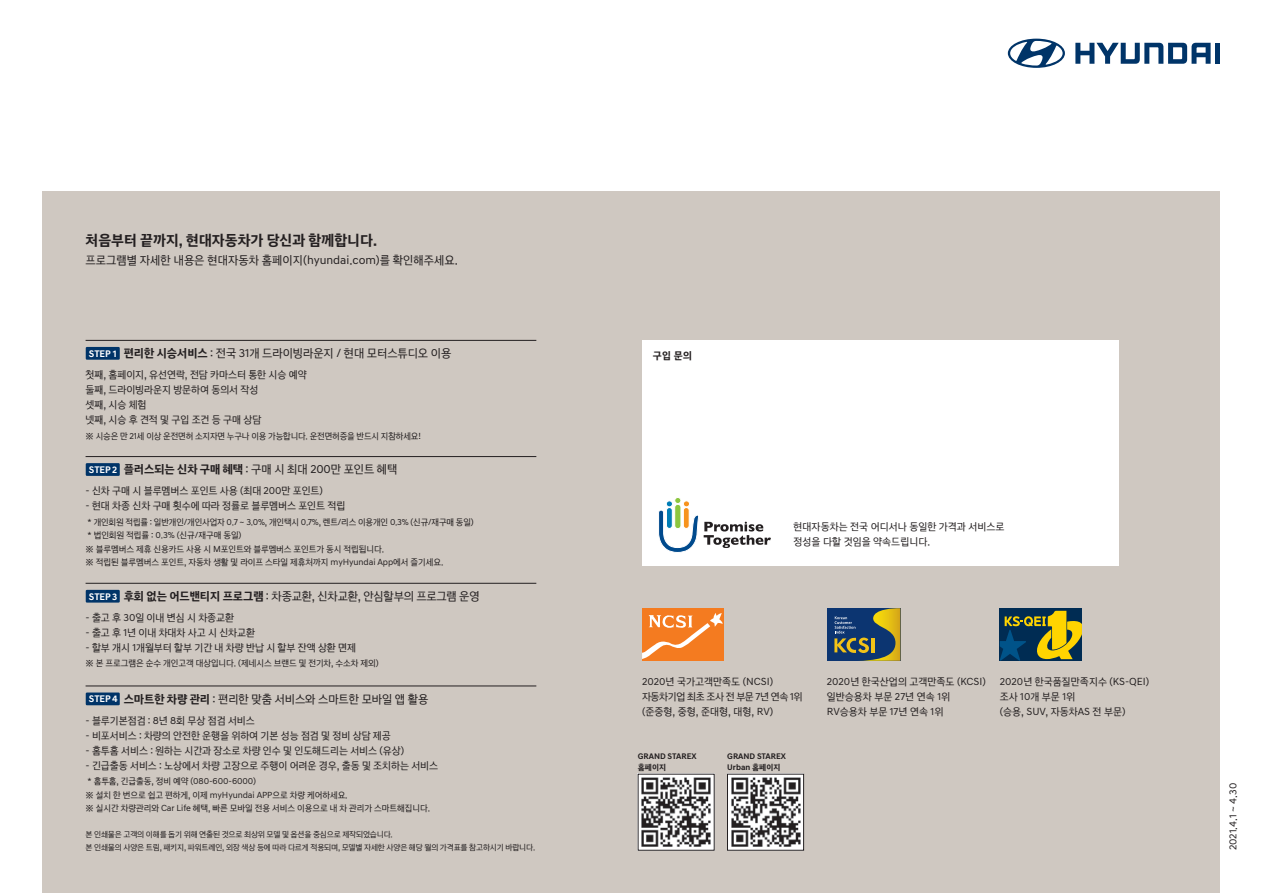
<style>
.page{position:relative;width:1263px;height:893px;background:#fff}
.page>*{position:absolute;margin:0;border:0;box-sizing:border-box;transform-origin:0 0}
.t1{font:15px "Hyundai Sans Text KROTF Bold KS Cpc EUC H";color:#231f20}
.t2{font:12px "Hyundai Sans Text KROTF Regular KS Cpc EUC H";letter-spacing:-.01em;color:#231f20}
.t3{font:10.5px/15px "Hyundai Sans Text KROTF Regular KS Cpc EUC H";letter-spacing:-.01em;color:#231f20}
.t4{font:10.5px "Hyundai Sans Text KROTF Bold KS Cpc EUC H";color:#231f20}
.t5{font:9.75px "Hyundai Sans Text KROTF Bold KS Cpc EUC H";color:#fff}
.t6{font:9px/13.5px "Hyundai Sans Text KROTF Regular KS Cpc EUC H";letter-spacing:-.01em;color:#231f20}
.t7{font:8.25px/12.8px "Hyundai Sans Text KROTF Regular KS Cpc EUC H";letter-spacing:-.025em;color:#231f20}
.t8{font:8.25px/10.5px "Hyundai Sans Text KROTF Bold KS Cpc EUC H";color:#231f20}
.s1{font-family:"Hyundai Sans Text KROTF Bold KS Cpc EUC H"}
.s2{font-family:"Hyundai Sans Text KROTF Bold KS Cpc EUC H";font-size:9.75px;color:#fff}
</style>
<div class="page">
<div style="left:43px;top:191px;width:1177px;height:702px;background:#cfc8c1"></div>
<svg style="left:1075px;top:43px;width:135px;height:21px"></svg>
<div style="left:1215px;top:43px;width:5px;height:21px;background:#003468"></div>
<svg style="left:1008px;top:39px;width:57px;height:29px"></svg>
<div style="left:642px;top:340px;width:476px;height:226px;background:#fff"></div>
<svg style="left:658px;top:498px;width:113px;height:55px"></svg>
<div style="left:86px;top:347px;width:34px;height:13px;background:#003468"></div>
<div style="left:86px;top:463px;width:34px;height:13px;background:#003468"></div>
<div style="left:86px;top:590px;width:34px;height:13px;background:#003468"></div>
<div style="left:86px;top:692px;width:34px;height:13px;background:#003468"></div>
<hr style="left:86px;top:340px;width:450px;height:1px;background:#231f20">
<hr style="left:86px;top:456px;width:450px;height:1px;background:#231f20">
<hr style="left:86px;top:583px;width:450px;height:1px;background:#231f20">
<hr style="left:86px;top:686px;width:450px;height:1px;background:#231f20">
<img style="left:640px;top:776px;width:72px;height:72px">
<img style="left:729px;top:776px;width:73px;height:72px">
<div style="left:727px;top:774px;width:77px;height:76px;border:1px solid #231f20"></div>
<div style="left:642px;top:608px;width:81px;height:53px;background:#f47b20"></div>
<svg style="left:642px;top:613px;width:81px;height:46px"></svg>
<div style="left:1000px;top:608px;width:82px;height:53px;background:#002c53"></div>
<svg style="left:1000px;top:611px;width:82px;height:50px"></svg>
<div style="left:827px;top:608px;width:73px;height:53px;background:#0c3571"></div>
<svg style="left:834px;top:608px;width:66px;height:53px"></svg>
<h1 class="t1" style="left:85px;top:233px;width:293px">처음부터 끝까지, 현대자동차가 당신과 함께합니다.</h1>
<p class="t2" style="left:85px;top:255px;width:374px">프로그램별 자세한 내용은 현대자동차 홈페이지(hyundai.com)를 확인해주세요.</p>
<p class="t5" style="left:89px;top:349px;width:29px">STEP 1</p>
<p class="t2" style="left:124px;top:348px;width:329px"><span class="s1">편리한 시승서비스</span> : 전국 31개 드라이빙라운지 / 현대 모터스튜디오 이용</p>
<p class="t3" style="left:86px;top:368px;width:223px">첫째, 홈페이지, 유선연락, 전담 카마스터 통한 시승 예약 둘째, 드라이빙라운지 방문하여 동의서 작성<br>셋째, 시승 체험<br>넷째, 시승 후 견적 및 구입 조건 등 구매 상담</p>
<p class="t6" style="left:86px;top:430px;width:337px">※ 시승은 만 21세 이상 운전면허 소지자면 누구나 이용 가능합니다. 운전면허증을 반드시 지참하세요!</p>
<p class="t2" style="left:89px;top:464px;width:310px"><span class="s2">STEP 2</span> <span class="s1">플러스되는 신차 구매 혜택</span> : 구매 시 최대 200만 포인트 혜택</p>
<p class="t3" style="left:86px;top:484px;width:239px">- 신차 구매 시 블루멤버스 포인트 사용 (최대 200만 포인트)</p>
<p class="t3" style="left:86px;top:499px;width:261px">- 현대 차종 신차 구매 횟수에 따라 정률로 블루멤버스 포인트 적립</p>
<p class="t6" style="left:86px;top:516px;width:390px">* 개인회원 적립률 : 일반개인/개인사업자 0.7 ~ 3.0%, 개인택시 0.7%, 렌트/리스 이용개인 0.3% (신규/재구매 동일) * 법인회원 적립률 : 0.3% (신규/재구매 동일)<br>※ 블루멤버스 제휴 신용카드 사용 시 M포인트와 블루멤버스 포인트가 동시 적립됩니다.<br>※ 적립된 블루멤버스 포인트, 자동차 생활 및 라이프 스타일 제휴처까지 myHyundai App에서 즐기세요.</p>
<p class="t2" style="left:89px;top:591px;width:392px"><span class="s2">STEP 3</span> <span class="s1">후회 없는 어드밴티지 프로그램</span> : 차종교환, 신차교환, 안심할부의 프로그램 운영</p>
<p class="t3" style="left:86px;top:611px;width:150px">- 출고 후 30일 이내 변심 시 차종교환</p>
<p class="t3" style="left:86px;top:626px;width:171px">- 출고 후 1년 이내 차대차 사고 시 신차교환</p>
<p class="t3" style="left:86px;top:641px;width:272px">- 할부 개시 1개월부터 할부 기간 내 차량 반납 시 할부 잔액 상환 면제</p>
<p class="t6" style="left:86px;top:658px;width:295px">※ 본 프로그램은 순수 개인고객 대상입니다. (제네시스 브랜드 및 전기차, 수소차 제외)</p>
<p class="t2" style="left:89px;top:694px;width:341px"><span class="s2">STEP 4</span> <span class="s1">스마트한 차량 관리</span> : 편리한 맞춤 서비스와 스마트한 모바일 앱 활용</p>
<p class="t3" style="left:86px;top:713px;width:171px">- 블루기본점검 : 8년 8회 무상 점검 서비스</p>
<p class="t3" style="left:86px;top:728px;width:307px">- 비포서비스 : 차량의 안전한 운행을 위하여 기본 성능 점검 및 정비 상담 제공</p>
<p class="t3" style="left:86px;top:743px;width:320px">- 홈투홈 서비스 : 원하는 시간과 장소로 차량 인수 및 인도해드리는 서비스 (유상)</p>
<p class="t3" style="left:86px;top:758px;width:354px">- 긴급출동 서비스 : 노상에서 차량 고장으로 주행이 어려운 경우, 출동 및 조치하는 서비스</p>
<p class="t6" style="left:86px;top:775px;width:346px">* 홈투홈, 긴급출동, 정비 예약 (080-600-6000)<br>※ 설치 한 번으로 쉽고 편하게, 이제 myHyundai APP으로 차량 케어하세요.<br>※ 실시간 차량관리와 Car Life 혜택, 빠른 모바일 전용 서비스 이용으로 내 차 관리가 스마트해집니다.</p>
<p class="t7" style="left:86px;top:829px;width:451px">본 인쇄물은 고객의 이해를 돕기 위해 연출된 것으로 최상위 모델 및 옵션을 중심으로 제작되었습니다.<br>본 인쇄물의 사양은 트림, 패키지, 파워트레인, 외장 색상 등에 따라 다르게 적용되며, 모델별 자세한 사양은 해당 월의 가격표를 참고하시기 바랍니다.</p>
<p class="t4" style="left:653px;top:351px;width:41px">구입 문의</p>
<p class="t3" style="left:793px;top:520px;width:212px">현대자동차는 전국 어디서나 동일한 가격과 서비스로 정성을 다할 것임을 약속드립니다.</p>
<p class="t3" style="left:642px;top:675px;width:162px">2020년 국가고객만족도 (NCSI) 자동차기업 최초 조사 전 부문 7년 연속 1위 (준중형, 중형, 준대형, 대형, RV)</p>
<p class="t8" style="left:638px;top:752px;width:60px">GRAND STAREX 홈페이지</p>
<p class="t8" style="left:727px;top:752px;width:60px">GRAND STAREX<br>Urban 홈페이지</p>
<p class="t3" style="left:827px;top:675px;width:161px">2020년 한국산업의 고객만족도 (KCSI) 일반승용차 부문 27년 연속 1위<br>RV승용차 부문 17년 연속 1위</p>
<p class="t3" style="left:1000px;top:675px;width:151px">2020년 한국품질만족지수 (KS-QEI) 조사 10개 부문 1위<br>(승용, SUV, 자동차AS 전 부문)</p>
<p class="t3" style="left:1226px;top:850px;width:69px;rotate:-90deg">2021.4.1 ~ 4.30</p>
</div>
